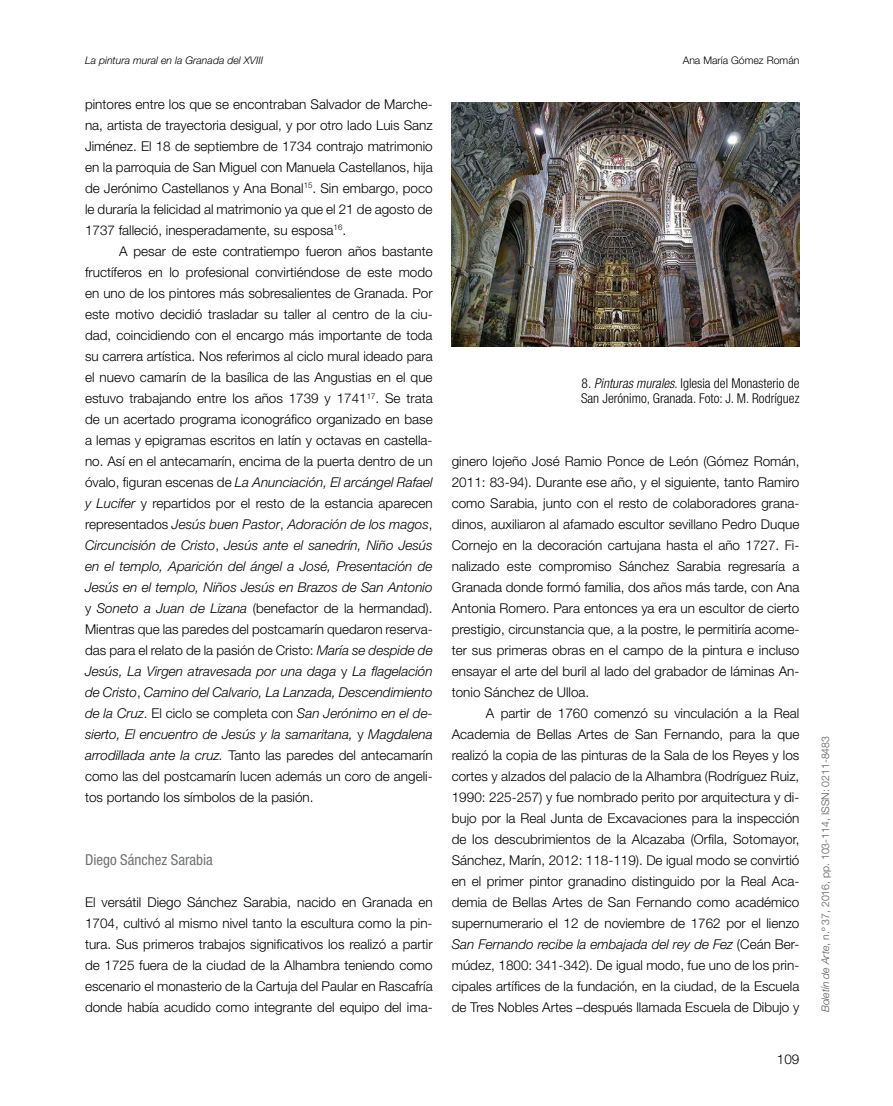
<style>
.page{position:relative;width:893px;height:1106px;background:#fff}
.page>*{position:absolute;margin:0;border:0;box-sizing:border-box;transform-origin:0 0}
.t1{font:condensed 15px "Helvetica Neue LT Std";color:#707172}
.t2{font:300 13.5px/21px "Helvetica Neue LT Std";color:#000;text-align:justify}
.t3{font:300 condensed 13.5px/15px "Helvetica Neue LT Std";color:#000}
.t4{font:300 10.5px "Helvetica Neue LT Std";color:#58585a}
.t5{font:italic 300 10.5px "Helvetica Neue LT Std";color:#000}
.t6{font:300 10.5px "Helvetica Neue LT Std";color:#000}
.s1{font-style:italic}
</style>
<div class="page">
<img style="left:452px;top:102px;width:347px;height:244px">
<p class="t5" style="left:85px;top:54px;width:179px">La pintura mural en la Granada del xviii</p>
<p class="t6" style="left:683px;top:54px;width:118px">Ana María Gómez Román</p>
<p class="t2" style="left:85px;top:93px;width:349px">pintores entre los que se encontraban Salvador de Marche&shy;na, artista de trayectoria desigual, y por otro lado Luis Sanz Jiménez. El 18 de septiembre de 1734 contrajo matrimonio en la parroquia de San Miguel con Manuela Castellanos, hija de Jerónimo Castellanos y Ana Bonal<sup>15</sup>. Sin embargo, poco le duraría la felicidad al matrimonio ya que el 21 de agosto de 1737 falleció, inesperadamente, su esposa<sup>16</sup>.</p>
<p class="t2" style="left:85px;top:240px;width:349px;text-indent:34px">A pesar de este contratiempo fueron años bastante fructíferos en lo profesional convirtiéndose de este modo en uno de los pintores más sobresalientes de Granada. Por este motivo decidió trasladar su taller al centro de la ciu&shy;dad, coincidiendo con el encargo más importante de toda su carrera artística. Nos referimos al ciclo mural ideado para el nuevo camarín de la basílica de las Angustias en el que estuvo trabajando entre los años 1739 y 1741<sup>17</sup>. Se trata de un acertado programa iconográfico organizado en base a lemas y epigramas escritos en latín y octavas en castella&shy;no. Así en el antecamarín, encima de la puerta dentro de un óvalo, figuran escenas de <span class="s1">La Anunciación, El arcángel Rafael y Lucifer</span> y repartidos por el resto de la estancia aparecen representados <span class="s1">Jesús buen Pastor</span>, <span class="s1">Adoración de los magos</span>, <span class="s1">Circuncisión de Cristo</span>, <span class="s1">Jesús ante el sanedrín, Niño Jesús en el templo, Aparición del ángel a José, Presentación de Jesús en el templo, Niños Jesús en Brazos de San Antonio </span>y <span class="s1">Soneto a Juan de Lizana</span> (benefactor de la hermandad).<br>Mientras que las paredes del postcamarín quedaron reserva&shy;das para el relato de la pasión de Cristo: <span class="s1">María se despide de Jesús, La Virgen atravesada por una daga</span> y <span class="s1">La flagelación de Cristo</span>, <span class="s1">Camino del Calvario, La Lanzada, Descendimiento de la Cruz</span>. El ciclo se completa con <span class="s1">San Jerónimo en el de&shy;sierto, El encuentro de Jesús y la samaritana,</span> y <span class="s1">Magdalena arrodillada ante la cruz.</span> Tanto las paredes del antecamarín como las del postcamarín lucen además un coro de angeli&shy;tos portando los símbolos de la pasión.</p>
<p class="t1" style="left:85px;top:851px;width:129px">Diego Sánchez Sarabia</p>
<p class="t2" style="left:85px;top:891px;width:349px">El versátil Diego Sánchez Sarabia, nacido en Granada en 1704, cultivó al mismo nivel tanto la escultura como la pin&shy;tura. Sus primeros trabajos significativos los realizó a partir de 1725 fuera de la ciudad de la Alhambra teniendo como escenario el monasterio de la Cartuja del Paular en Rascafría donde había acudido como integrante del equipo del ima-</p>
<p class="t3" style="left:581px;top:375px;width:220px">8. <span class="s1">Pinturas murales</span>. Iglesia del Monasterio de<br>San Jerónimo, Granada. Foto: J. M. Rodríguez</p>
<p class="t2" style="left:452px;top:450px;width:349px">ginero lojeño José Ramio Ponce de León (Gómez Román, 2011: 83-94). Durante ese año, y el siguiente, tanto Ramiro como Sarabia, junto con el resto de colaboradores grana&shy;dinos, auxiliaron al afamado escultor sevillano Pedro Duque Cornejo en la decoración cartujana hasta el año 1727. Fi&shy;nalizado este compromiso Sánchez Sarabia regresaría a Granada donde formó familia, dos años más tarde, con Ana Antonia Romero. Para entonces ya era un escultor de cierto prestigio, circunstancia que, a la postre, le permitiría acome&shy;ter sus primeras obras en el campo de la pintura e incluso ensayar el arte del buril al lado del grabador de láminas An&shy;tonio Sánchez de Ulloa.</p>
<p class="t2" style="left:452px;top:702px;width:349px;text-indent:34px">A partir de 1760 comenzó su vinculación a la Real Academia de Bellas Artes de San Fernando, para la que realizó la copia de las pinturas de la Sala de los Reyes y los cortes y alzados del palacio de la Alhambra (Rodríguez Ruiz, 1990: 225-257) y fue nombrado perito por arquitectura y di&shy;bujo por la Real Junta de Excavaciones para la inspección de los descubrimientos de la Alcazaba (Orfila, Sotomayor, Sánchez, Marín, 2012: 118-119). De igual modo se convirtió en el primer pintor granadino distinguido por la Real Aca&shy;demia de Bellas Artes de San Fernando como académico supernumerario el 12 de noviembre de 1762 por el lienzo <span class="s1">San Fernando recibe la embajada del rey de Fez</span> (Ceán Ber&shy;múdez, 1800: 341-342). De igual modo, fue uno de los prin&shy;cipales artífices de la fundación, en la ciudad, de la Escuela de Tres Nobles Artes –después llamada Escuela de Dibujo y</p>
<p class="t2" style="left:777px;top:1048px;width:24px">109</p>
<p class="t4" style="left:819px;top:1012px;width:278px;rotate:-90deg"><span class="s1">Boletín de Arte</span>, n.º 37, 2016, pp. 103-114, ISSN: 0211-8483</p>
</div>
